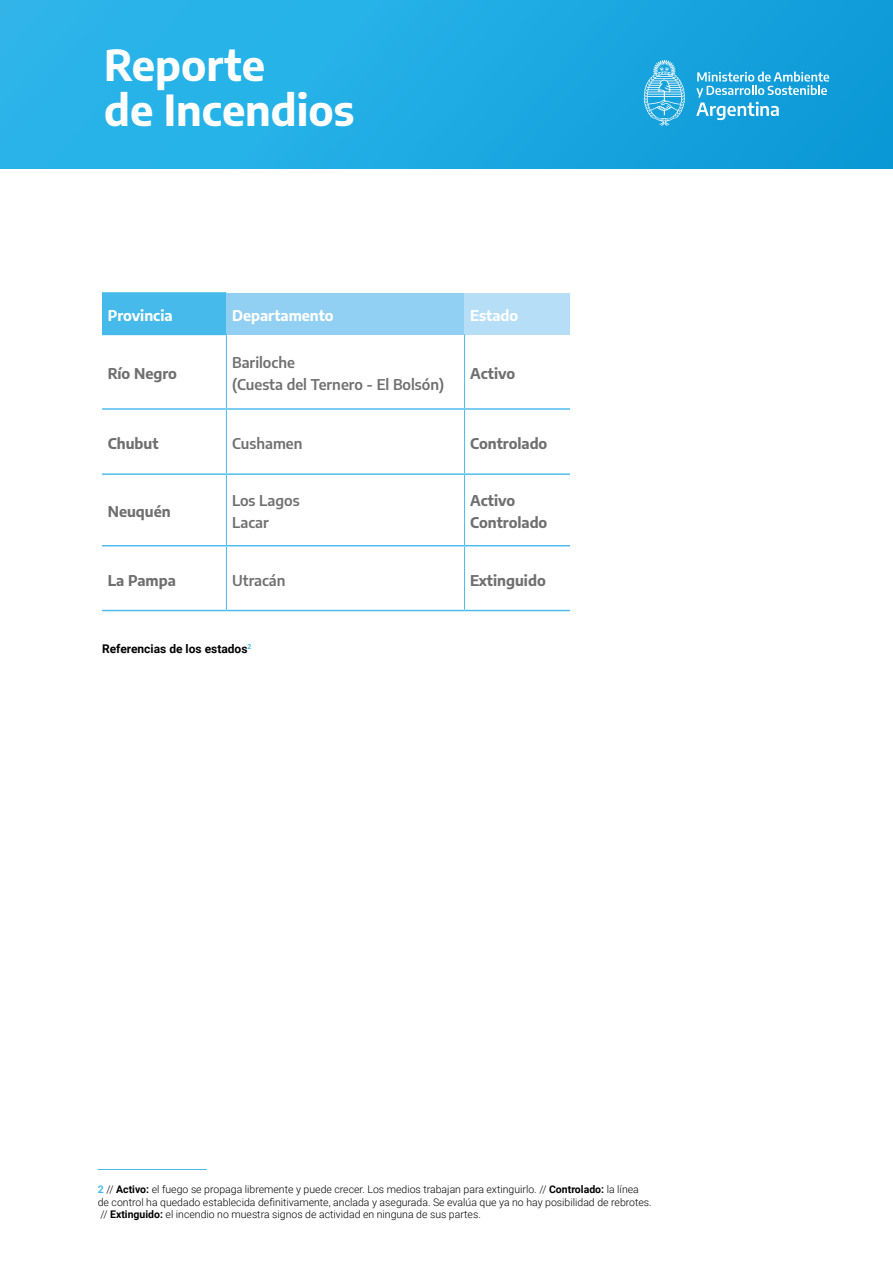
<style>
.page{position:relative;width:893px;height:1263px;background:#fff}
.page>*{position:absolute;margin:0;border:0;box-sizing:border-box;transform-origin:0 0}
.t1{font:700 42px/44.4px "Encode Sans";color:#fff}
.t2{font:700 14.55px/22px "Encode Sans";color:#706f6f}
.t3{font:600 14.55px/22px "Encode Sans";color:#706f6f}
.t4{font:700 14.55px "Encode Sans";color:#fff}
.t5{font:700 12px "Roboto";color:#000}
.t6{font:300 10.5px/12.6px "Roboto";color:#000}
.s1{font-weight:700;color:#47baec}
.s2{font-weight:700}
</style>
<div class="page">
<div style="left:0;top:0;width:893px;height:169px;background:linear-gradient(to right,#2fb9ec,#0e9bd8)"></div>
<svg style="left:696px;top:72px;width:133px;height:48px;background:#45b2e1"></svg>
<svg style="left:644px;top:60px;width:41px;height:66px;background:#50b9e5"></svg>
<hr style="left:98px;top:1169px;width:109px;height:1px;background:#47baec">
<div style="left:102px;top:293px;width:124px;height:41px;background:#47baec"></div>
<div style="left:226px;top:293px;width:239px;height:41px;background:#92d0f3"></div>
<div style="left:465px;top:293px;width:105px;height:41px;background:#b6def7"></div>
<hr style="left:102px;top:292px;width:124px;height:1px;background:#47baec">
<hr style="left:102px;top:334px;width:125px;height:1px;background:#47baec">
<hr style="left:226px;top:335px;width:1px;height:73px;background:#47baec">
<hr style="left:464px;top:334px;width:1px;height:74px;background:#47baec">
<hr style="left:226px;top:410px;width:1px;height:63px;background:#47baec">
<hr style="left:464px;top:410px;width:1px;height:63px;background:#47baec">
<hr style="left:226px;top:475px;width:1px;height:70px;background:#47baec">
<hr style="left:464px;top:475px;width:1px;height:70px;background:#47baec">
<hr style="left:226px;top:546px;width:1px;height:64px;background:#47baec">
<hr style="left:464px;top:546px;width:1px;height:64px;background:#47baec">
<hr style="left:102px;top:408px;width:124px;height:2px;background:#47baec">
<hr style="left:226px;top:408px;width:239px;height:2px;background:#47baec">
<hr style="left:465px;top:408px;width:105px;height:2px;background:#47baec">
<hr style="left:102px;top:473px;width:124px;height:2px;background:#47baec">
<hr style="left:226px;top:473px;width:239px;height:2px;background:#47baec">
<hr style="left:465px;top:473px;width:105px;height:2px;background:#47baec">
<hr style="left:102px;top:545px;width:124px;height:1px;background:#47baec">
<hr style="left:226px;top:545px;width:239px;height:1px;background:#47baec">
<hr style="left:465px;top:545px;width:105px;height:1px;background:#47baec">
<hr style="left:102px;top:610px;width:124px;height:1px;background:#47baec">
<hr style="left:226px;top:610px;width:239px;height:1px;background:#47baec">
<hr style="left:465px;top:610px;width:105px;height:1px;background:#47baec">
<h1 class="t1" style="left:104px;top:41px;width:252px">Reporte<br>de Incendios</h1>
<h2 class="t4" style="left:108px;top:305px;width:66px">Provincia</h2>
<h2 class="t4" style="left:232px;top:305px;width:103px">Departamento</h2>
<h2 class="t4" style="left:470px;top:305px;width:50px">Estado</h2>
<h2 class="t2" style="left:108px;top:362px;width:71px">Río Negro</h2>
<h2 class="t3" style="left:232px;top:351px;width:213px">Bariloche<br>(Cuesta del Ternero - El Bolsón)</h2>
<h2 class="t2" style="left:470px;top:362px;width:47px">Activo</h2>
<h2 class="t2" style="left:108px;top:432px;width:52px">Chubut</h2>
<h2 class="t3" style="left:232px;top:432px;width:72px">Cushamen</h2>
<h2 class="t2" style="left:470px;top:432px;width:79px">Controlado</h2>
<h2 class="t2" style="left:108px;top:500px;width:65px">Neuquén</h2>
<h2 class="t3" style="left:232px;top:489px;width:69px">Los Lagos<br>Lacar</h2>
<h2 class="t2" style="left:470px;top:489px;width:79px">Activo<br>Controlado</h2>
<h2 class="t2" style="left:108px;top:568px;width:70px">La Pampa</h2>
<h2 class="t3" style="left:232px;top:568px;width:55px">Utracán</h2>
<h2 class="t2" style="left:470px;top:568px;width:77px">Extinguido</h2>
<p class="t5" style="left:102px;top:641px;width:151px">Referencias de los estados<sup>2</sup></p>
<p class="t6" style="left:98px;top:1182px;width:555px"><span class="s1">2</span> // <span class="s2">Activo:</span> el fuego se propaga libremente y puede crecer. Los medios trabajan para extinguirlo. // <span class="s2">Controlado:</span> la línea de control ha quedado establecida definitivamente, anclada y asegurada. Se evalúa que ya no hay posibilidad de rebrotes. // <span class="s2">Extinguido:</span> el incendio no muestra signos de actividad en ninguna de sus partes.</p>
</div>
